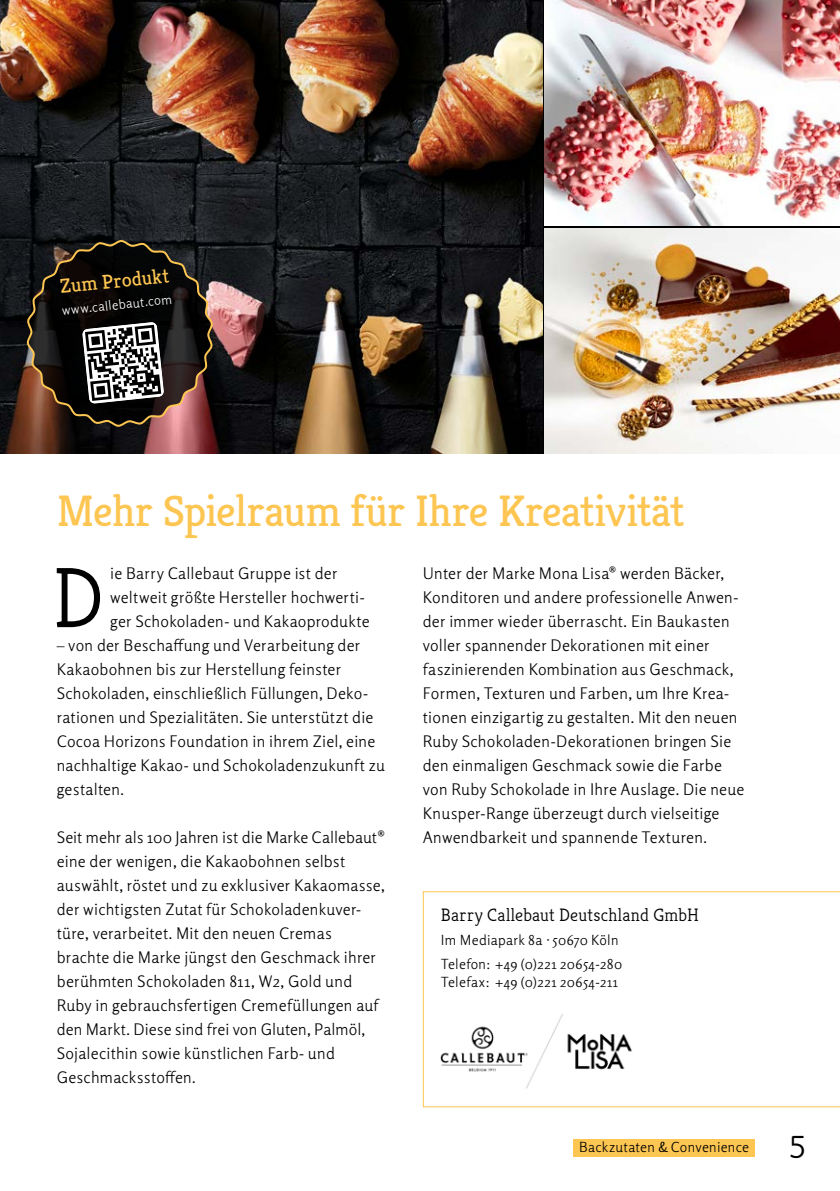
<style>
.page{position:relative;width:840px;height:1191px;background:#fff}
.page>*{position:absolute;margin:0;border:0;box-sizing:border-box;transform-origin:0 0}
.t1{font:300 85.4px "Kreon";color:#000}
.t2{font:44px "Kreon";letter-spacing:-.01em;color:#fdc652}
.t3{font:300 32px "Kreon";color:#000}
.t4{font:20px "Kreon";color:#fdc652}
.t5{font:300 18px "Kreon";letter-spacing:.015em;color:#000}
.t6{font:300 16px/24px "Rosario";letter-spacing:.015em;color:#000}
.t7{font:300 14px/23.6px "Rosario";letter-spacing:.02em;color:#000}
.t8{font:300 13px "Rosario";color:#fff}
</style>
<div class="page">
<div style="left:573px;top:1139px;width:181px;height:17px;background:#fdc652"></div>
<img style="left:0;top:0;width:541px;height:454px">
<img style="left:544px;top:0;width:295px;height:225px">
<img style="left:544px;top:228px;width:295px;height:226px">
<svg style="left:422px;top:891px;width:417px;height:216px"></svg>
<svg style="left:25px;top:239px;width:189px;height:189px"></svg>
<img style="left:440px;top:1012px;width:192px;height:77px">
<p class="t4" style="left:59px;top:274px;width:111px;rotate:-6deg">Zum Produkt</p>
<p class="t8" style="left:61px;top:300px;width:112px;rotate:-6deg">www.callebaut.com</p>
<h2 class="t2" style="left:57px;top:484px;width:629px">Mehr Spielraum für Ihre Kreativität</h2>
<h1 class="t1" style="left:52px;top:550px;width:53px">D</h1>
<p class="t6" style="left:110px;top:560px;width:261px">ie Barry Callebaut Gruppe ist der weltweit größte Hersteller hochwerti&shy;ger Schokoladen- und Kakaoprodukte</p>
<p class="t6" style="left:57px;top:632px;width:329px">– von der Beschaffung und Verarbeitung der Kakaobohnen bis zur Herstellung feinster Schokoladen, einschließlich Füllungen, Deko&shy;rationen und Spezialitäten. Sie unterstützt die Cocoa Horizons Foundation in ihrem Ziel, eine nachhaltige Kakao- und Schokoladenzukunft zu gestalten.</p>
<p class="t6" style="left:57px;top:824px;width:329px">Seit mehr als 100 Jahren ist die Marke Callebaut® eine der wenigen, die Kakaobohnen selbst auswählt, röstet und zu exklusiver Kakaomasse, der wichtigsten Zutat für Schokoladenkuver&shy;türe, verarbeitet. Mit den neuen Cremas brachte die Marke jüngst den Geschmack ihrer berühmten Schokoladen 811, W2, Gold und Ruby in gebrauchsfertigen Cremefüllungen auf den Markt. Diese sind frei von Gluten, Palmöl, Sojalecithin sowie künstlichen Farb- und Geschmacksstoffen.</p>
<p class="t6" style="left:422px;top:560px;width:323px">Unter der Marke Mona Lisa® werden Bäcker, Konditoren und andere professionelle Anwen&shy;der immer wieder überrascht. Ein Baukasten voller spannender Dekorationen mit einer faszinierenden Kombination aus Geschmack, Formen, Texturen und Farben, um Ihre Krea&shy;tionen einzigartig zu gestalten. Mit den neuen Ruby Schokoladen-Dekorationen bringen Sie den einmaligen Geschmack sowie die Farbe von Ruby Schokolade in Ihre Auslage. Die neue Knusper-Range überzeugt durch vielseitige Anwendbarkeit und spannende Texturen.</p>
<p class="t5" style="left:440px;top:905px;width:259px">Barry Callebaut Deutschland GmbH</p>
<p class="t7" style="left:440px;top:927px;width:183px">Im Mediapark 8a · 50670 Köln<br>Telefon: +49 (0)221 20654-280</p>
<p class="t7" style="left:440px;top:968px;width:179px">Telefax: +49 (0)221 20654-211</p>
<p class="t7" style="left:579px;top:1134px;width:171px">Backzutaten &amp; Convenience</p>
<h3 class="t3" style="left:789px;top:1129px;width:18px">5</h3>
</div>
